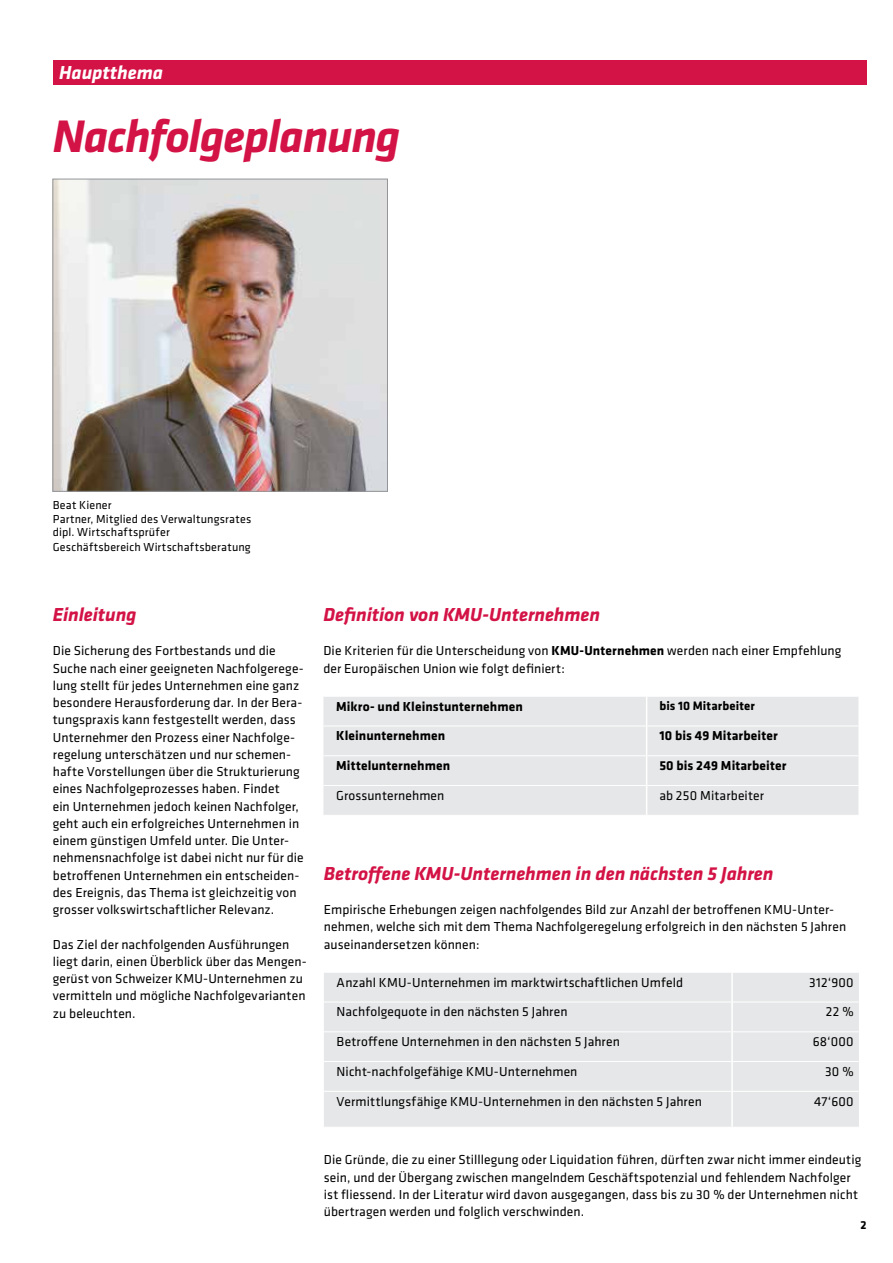
<style>
.page{position:relative;width:893px;height:1263px;background:#fff}
.page>*{position:absolute;margin:0;border:0;box-sizing:border-box;transform-origin:0 0}
.t1{font:italic 700 47.25px "Klavika";letter-spacing:-.025em;color:#d31245}
.t2{font:italic 700 19.5px "Klavika";letter-spacing:-.005em;color:#d31245}
.t3{font:italic 700 19.5px "Klavika";letter-spacing:-.005em;color:#fff}
.t4{font:13.5px/17.2px "Klavika";letter-spacing:.005em;color:#000}
.t5{font:700 13.5px "Klavika";letter-spacing:.01em;color:#000}
.t6{font:700 12.75px "Klavika";letter-spacing:.01em;color:#000}
.t7{font:12px/13.5px "Klavika";letter-spacing:.015em;color:#000}
.t8{font:700 12px "Klavika";color:#000}
.s1{font-weight:700}
</style>
<div class="page">
<div style="left:323px;top:697px;width:536px;height:118px;background:#e6e7e8"></div>
<hr style="left:323px;top:785px;width:324px;height:1px;background:#fff">
<hr style="left:647px;top:785px;width:211px;height:1px;background:#fff">
<div style="left:324px;top:973px;width:407px;height:154px;background:#e6e7e8"></div>
<hr style="left:324px;top:1002px;width:407px;height:1px;background:#fff">
<hr style="left:324px;top:1031px;width:407px;height:1px;background:#fff">
<div style="left:733px;top:973px;width:126px;height:154px;background:#e6e7e8"></div>
<hr style="left:324px;top:1061px;width:408px;height:1px;background:#fff">
<hr style="left:732px;top:1061px;width:127px;height:1px;background:#fff">
<hr style="left:324px;top:1091px;width:408px;height:1px;background:#fff">
<hr style="left:732px;top:1091px;width:127px;height:1px;background:#fff">
<div style="left:53px;top:60px;width:814px;height:25px;background:#d31245"></div>
<img style="left:55px;top:181px;width:331px;height:308px">
<div style="left:53px;top:179px;width:335px;height:312px;border:1px solid #939598"></div>
<h2 class="t3" style="left:59px;top:59px;width:105px">Hauptthema</h2>
<h1 class="t1" style="left:53px;top:102px;width:349px">Nachfolgeplanung</h1>
<p class="t7" style="left:53px;top:498px;width:200px">Beat Kiener<br>Partner, Mitglied des Verwaltungsrates dipl. Wirtschaftsprüfer</p>
<p class="t7" style="left:53px;top:540px;width:200px">Geschäftsbereich Wirtschaftsberatung</p>
<h2 class="t2" style="left:53px;top:600px;width:85px">Einleitung</h2>
<p class="t4" style="left:53px;top:642px;width:252px">Die Sicherung des Fortbestands und die Suche nach einer geeigneten Nachfolgerege&shy;lung stellt für jedes Unternehmen eine ganz besondere Herausforderung dar. In der Bera&shy;tungspraxis kann festgestellt werden, dass Unternehmer den Prozess einer Nachfolge&shy;regelung unterschätzen und nur schemen&shy;hafte Vorstellungen über die Strukturierung eines Nachfolgeprozesses haben. Findet<br>ein Unternehmen jedoch keinen Nachfolger, geht auch ein erfolgreiches Unternehmen in einem günstigen Umfeld unter. Die Unter&shy;nehmensnachfolge ist dabei nicht nur für die betroffenen Unternehmen ein entscheiden&shy;des Ereignis, das Thema ist gleichzeitig von grosser volkswirtschaftlicher Relevanz.</p>
<p class="t4" style="left:53px;top:935px;width:255px">Das Ziel der nachfolgenden Ausführungen liegt darin, einen Überblick über das Mengen&shy;gerüst von Schweizer KMU-Unternehmen zu vermitteln und mögliche Nachfolgevarianten zu beleuchten.</p>
<h2 class="t2" style="left:323px;top:600px;width:278px">Definition von KMU-Unternehmen</h2>
<p class="t4" style="left:323px;top:642px;width:519px">Die Kriterien für die Unterscheidung von <span class="s1">KMU-Unternehmen</span> werden nach einer Empfehlung der Europäischen Union wie folgt definiert:</p>
<p class="t5" style="left:336px;top:696px;width:188px">Mikro- und Kleinstunternehmen</p>
<p class="t6" style="left:659px;top:696px;width:97px">bis 10 Mitarbeiter</p>
<p class="t5" style="left:336px;top:726px;width:111px">Kleinunternehmen</p>
<p class="t5" style="left:659px;top:726px;width:120px">10 bis 49 Mitarbeiter</p>
<p class="t5" style="left:336px;top:756px;width:116px">Mittelunternehmen</p>
<p class="t5" style="left:659px;top:756px;width:129px">50 bis 249 Mitarbeiter</p>
<p class="t4" style="left:336px;top:786px;width:110px">Grossunternehmen</p>
<p class="t4" style="left:659px;top:786px;width:106px">ab 250 Mitarbeiter</p>
<h2 class="t2" style="left:324px;top:859px;width:451px">Betroffene KMU-Unternehmen in den nächsten 5 Jahren</h2>
<p class="t4" style="left:324px;top:900px;width:524px">Empirische Erhebungen zeigen nachfolgendes Bild zur Anzahl der betroffenen KMU-Unter&shy;nehmen, welche sich mit dem Thema Nachfolgeregelung erfolgreich in den nächsten 5 Jahren auseinandersetzen können:</p>
<p class="t4" style="left:337px;top:973px;width:348px">Anzahl KMU-Unternehmen im marktwirtschaftlichen Umfeld</p>
<p class="t4" style="left:809px;top:973px;width:46px">312‘900</p>
<p class="t4" style="left:337px;top:1003px;width:232px">Nachfolgequote in den nächsten 5 Jahren</p>
<p class="t4" style="left:826px;top:1003px;width:29px">22 %</p>
<p class="t4" style="left:337px;top:1033px;width:285px">Betroffene Unternehmen in den nächsten 5 Jahren</p>
<p class="t4" style="left:813px;top:1033px;width:42px">68‘000</p>
<p class="t4" style="left:337px;top:1062px;width:242px">Nicht-nachfolgefähige KMU-Unternehmen</p>
<p class="t4" style="left:825px;top:1062px;width:30px">30 %</p>
<p class="t4" style="left:337px;top:1092px;width:367px">Vermittlungsfähige KMU-Unternehmen in den nächsten 5 Jahren</p>
<p class="t4" style="left:814px;top:1092px;width:41px">47‘600</p>
<p class="t4" style="left:324px;top:1151px;width:539px">Die Gründe, die zu einer Stilllegung oder Liquidation führen, dürften zwar nicht immer eindeutig sein, und der Übergang zwischen mangelndem Geschäftspotenzial und fehlendem Nachfolger ist fliessend. In der Literatur wird davon ausgegangen, dass bis zu 30 % der Unternehmen nicht übertragen werden und folglich verschwinden.</p>
<p class="t8" style="left:860px;top:1216px;width:8px">2</p>
</div>
